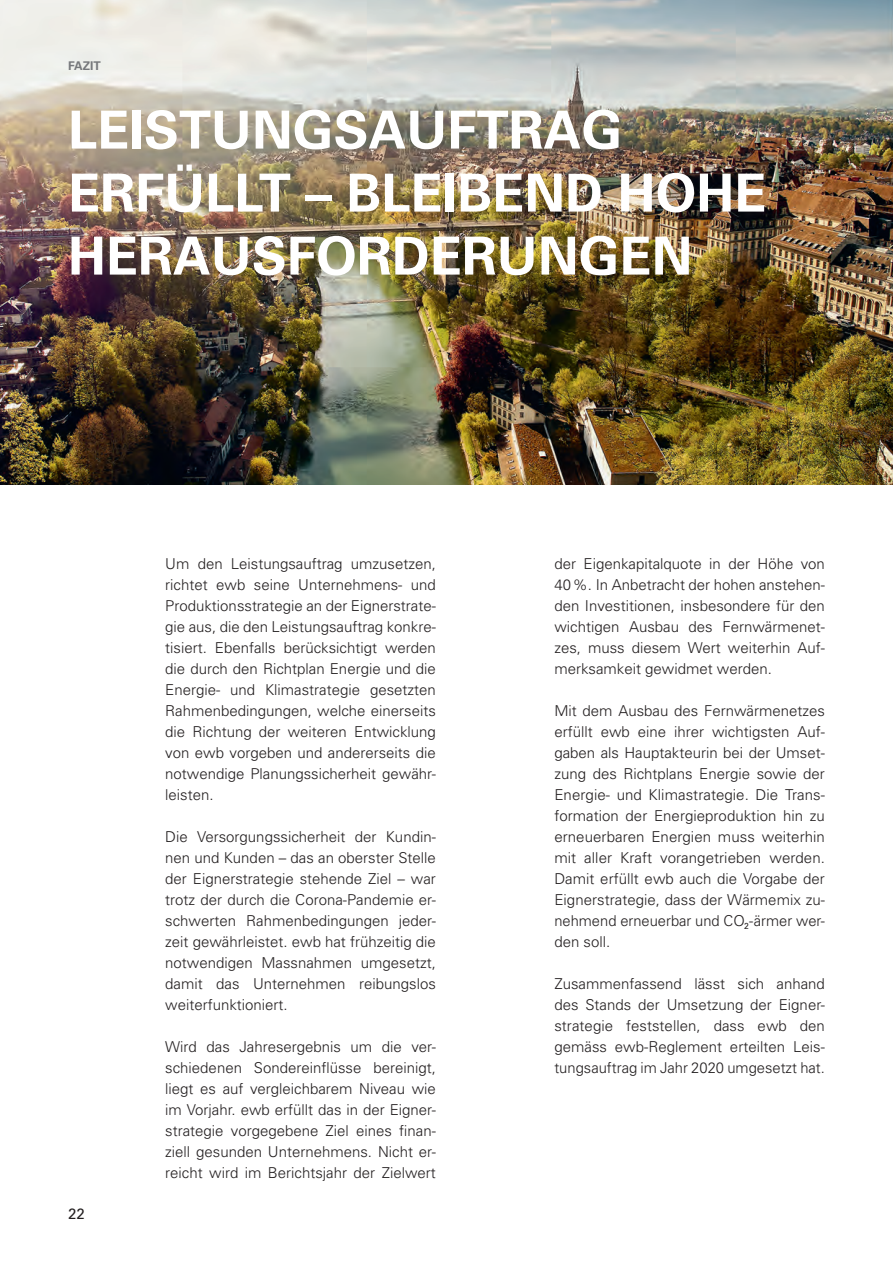
<style>
.page{position:relative;width:893px;height:1263px;background:#fff}
.page>*{position:absolute;margin:0;border:0;box-sizing:border-box;transform-origin:0 0}
.t1{font:700 52.5px/63px "Univers";color:#fff}
.t2{font:300 15px/21px "Univers";color:#231f20;text-align:justify}
.t3{font:15px "Univers";color:#231f20}
.t4{font:700 12px "Univers";color:#76787b}
</style>
<div class="page">
<img style="left:0;top:0;width:893px;height:485px">
<p class="t4" style="left:68px;top:58px;width:34px">FAZIT</p>
<h1 class="t1" style="left:68px;top:99px;width:700px">LEISTUNGSAUFTRAG<br>ERFÜLLT – BLEIBEND HOHE<br>HERAUSFORDERUNGEN</h1>
<p class="t3" style="left:68px;top:1205px;width:18px">22</p>
<p class="t2" style="left:165px;top:553px;width:272px">Um den Leistungsauftrag umzusetzen, richtet ewb seine Unternehmens- und Produktionsstrategie an der Eignerstrate&shy;gie aus, die den Leistungsauftrag konkre&shy;tisiert. Ebenfalls berücksichtigt werden die durch den Richtplan Energie und die Energie- und Klimastrategie gesetzten Rahmenbedingungen, welche einerseits die Richtung der weiteren Entwicklung von ewb vorgeben und andererseits die notwendige Planungssicherheit gewähr&shy;leisten.</p>
<p class="t2" style="left:165px;top:826px;width:272px">Die Versorgungssicherheit der Kundin&shy;nen und Kunden – das an oberster Stelle der Eignerstrategie stehende Ziel – war trotz der durch die Corona-Pandemie er&shy;schwerten Rahmenbedingungen jeder&shy;zeit gewährleistet. ewb hat frühzeitig die notwendigen Massnahmen umgesetzt, damit das Unternehmen reibungslos weiterfunktioniert.</p>
<p class="t2" style="left:165px;top:1036px;width:272px">Wird das Jahresergebnis um die ver&shy;schiedenen Sondereinflüsse bereinigt, liegt es auf vergleichbarem Niveau wie im Vorjahr. ewb erfüllt das in der Eigner&shy;strategie vorgegebene Ziel eines finan&shy;ziell gesunden Unternehmens. Nicht er&shy;reicht wird im Berichtsjahr der Zielwert</p>
<p class="t2" style="left:554px;top:553px;width:272px">der Eigenkapitalquote in der Höhe von 40%. In Anbetracht der hohen anstehen&shy;den Investitionen, insbesondere für den wichtigen Ausbau des Fernwärmenet&shy;zes, muss diesem Wert weiterhin Auf&shy;merksamkeit gewidmet werden.</p>
<p class="t2" style="left:554px;top:700px;width:272px">Mit dem Ausbau des Fernwärmenetzes erfüllt ewb eine ihrer wichtigsten Auf&shy;gaben als Hauptakteurin bei der Umset&shy;zung des Richtplans Energie sowie der Energie- und Klimastrategie. Die Trans&shy;formation der Energieproduktion hin zu erneuerbaren Energien muss weiterhin mit aller Kraft vorangetrieben werden.<br>Damit erfüllt ewb auch die Vorgabe der Eignerstrategie, dass der Wärmemix zu&shy;nehmend erneuerbar und CO<sub>2</sub>-ärmer wer&shy;den soll.</p>
<p class="t2" style="left:554px;top:973px;width:272px">Zusammenfassend lässt sich anhand des Stands der Umsetzung der Eigner&shy;strategie feststellen, dass ewb den gemäss ewb-Reglement erteilten Leis&shy;tungsauftrag im Jahr 2020 umgesetzt hat.</p>
</div>
